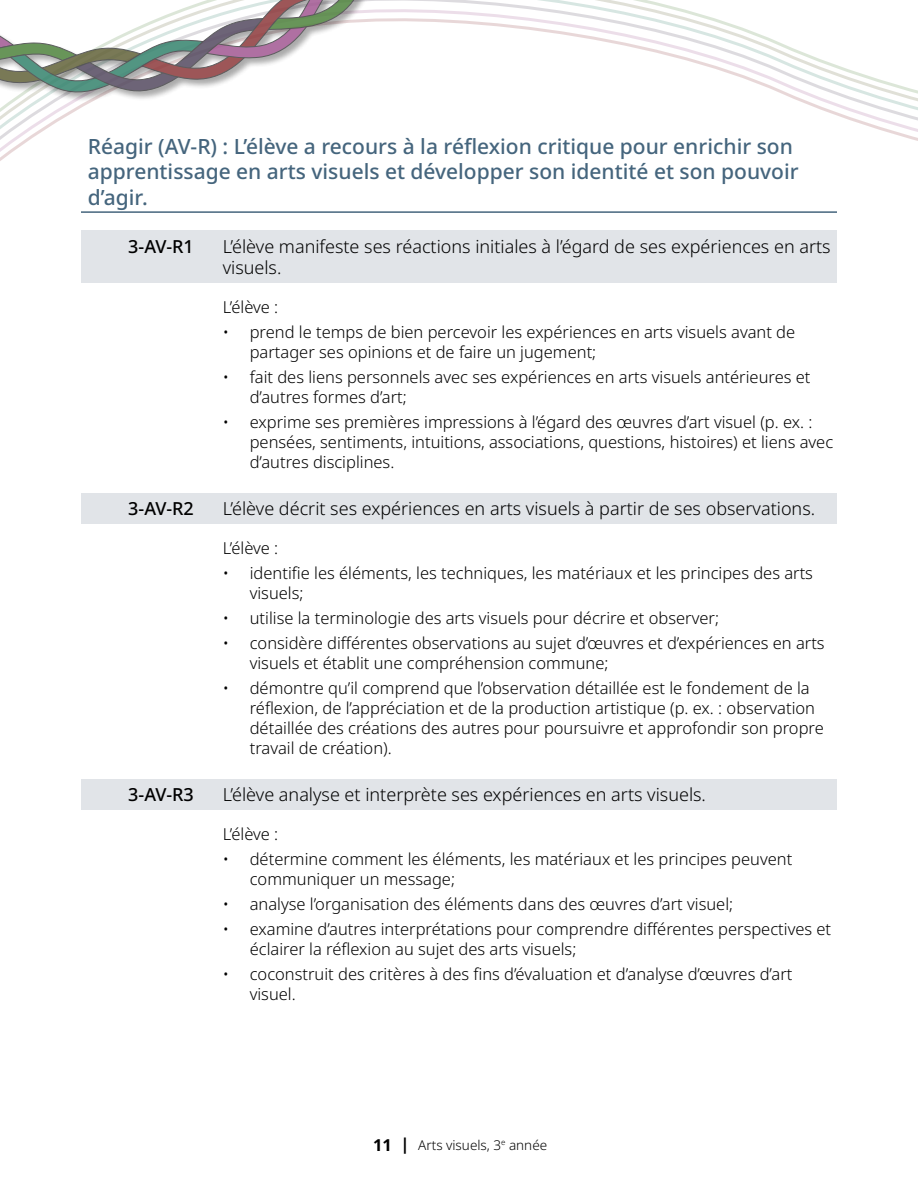
<style>
.page{position:relative;width:918px;height:1188px;background:#fff}
.page>*{position:absolute;margin:0;border:0;box-sizing:border-box;transform-origin:0 0}
.Header_Outcomes{font:500 21px/25.2px "Noto Sans";color:#45657d}
.GLO_arts{font:300 18px/21.6px "Noto Sans";color:#000}
.GLO_arts-2{font:500 18px "Noto Sans";letter-spacing:-.02em;color:#000}
.Bullet_Outcome_no_bullet{font:300 16.5px/19.8px "Noto Sans";color:#000}
.t1{font:300 13.5px "Noto Sans";color:#000}
.s1{font-weight:700;font-size:16.5px}
</style>
<div class="page">
<svg style="left:0;top:0;width:918px;height:161px"></svg>
<div style="left:0;top:0;width:515px;height:102px;background:#000;opacity:.4"></div>
<svg style="left:0;top:0;width:407px;height:96px"></svg>
<hr style="left:81px;top:211px;width:756px;height:2px;background:#45657d">
<div style="left:81px;top:230px;width:756px;height:53px;background:#e1e4e8"></div>
<div style="left:81px;top:493px;width:756px;height:31px;background:#e1e4e8"></div>
<div style="left:81px;top:779px;width:756px;height:31px;background:#e1e4e8"></div>
<h3 class="Header_Outcomes" style="left:88px;top:134px;width:712px">Réagir (AV-R) : L’élève a recours à la réflexion critique pour enrichir son apprentissage en arts visuels et développer son identité et son pouvoir d’agir.</h3>
<h4 class="GLO_arts-2" style="left:128px;top:233px;width:67px">3-AV-R1</h4>
<h4 class="GLO_arts" style="left:223px;top:236px;width:609px">L’élève manifeste ses réactions initiales à l’égard de ses expériences en arts visuels.</h4>
<p class="Bullet_Outcome_no_bullet" style="left:223px;top:297px;width:57px">L’élève :</p>
<p class="Bullet_Outcome_no_bullet" style="left:250px;top:323px;width:547px;text-indent:-27px">• prend le temps de bien percevoir les expériences en arts visuels avant de partager ses opinions et de faire un jugement;</p>
<p class="Bullet_Outcome_no_bullet" style="left:250px;top:368px;width:562px;text-indent:-27px">• fait des liens personnels avec ses expériences en arts visuels antérieures et d’autres formes d’art;</p>
<p class="Bullet_Outcome_no_bullet" style="left:250px;top:413px;width:585px;text-indent:-27px">• exprime ses premières impressions à l’égard des œuvres d’art visuel (p. ex. : pensées, sentiments, intuitions, associations, questions, histoires) et liens avec d’autres disciplines.</p>
<h4 class="GLO_arts-2" style="left:128px;top:496px;width:67px">3-AV-R2</h4>
<h4 class="GLO_arts" style="left:223px;top:498px;width:594px">L’élève décrit ses expériences en arts visuels à partir de ses observations.</h4>
<p class="Bullet_Outcome_no_bullet" style="left:223px;top:539px;width:57px">L’élève :</p>
<p class="Bullet_Outcome_no_bullet" style="left:250px;top:564px;width:565px;text-indent:-27px">• identifie les éléments, les techniques, les matériaux et les principes des arts visuels;</p>
<p class="Bullet_Outcome_no_bullet" style="left:223px;top:609px;width:498px">• utilise la terminologie des arts visuels pour décrire et observer;</p>
<p class="Bullet_Outcome_no_bullet" style="left:250px;top:634px;width:576px;text-indent:-27px">• considère différentes observations au sujet d’œuvres et d’expériences en arts visuels et établit une compréhension commune;</p>
<p class="Bullet_Outcome_no_bullet" style="left:250px;top:679px;width:576px;text-indent:-27px">• démontre qu’il comprend que l’observation détaillée est le fondement de la réflexion, de l’appréciation et de la production artistique (p. ex. : observation détaillée des créations des autres pour poursuivre et approfondir son propre travail de création).</p>
<h4 class="GLO_arts-2" style="left:128px;top:782px;width:67px">3-AV-R3</h4>
<h4 class="GLO_arts" style="left:223px;top:784px;width:485px">L’élève analyse et interprète ses expériences en arts visuels.</h4>
<p class="Bullet_Outcome_no_bullet" style="left:223px;top:825px;width:57px">L’élève :</p>
<p class="Bullet_Outcome_no_bullet" style="left:250px;top:850px;width:544px;text-indent:-27px">• détermine comment les éléments, les matériaux et les principes peuvent communiquer un message;</p>
<p class="Bullet_Outcome_no_bullet" style="left:223px;top:895px;width:512px">• analyse l’organisation des éléments dans des œuvres d’art visuel;</p>
<p class="Bullet_Outcome_no_bullet" style="left:250px;top:920px;width:583px;text-indent:-27px">• examine d’autres interprétations pour comprendre différentes perspectives et éclairer la réflexion au sujet des arts visuels;</p>
<p class="Bullet_Outcome_no_bullet" style="left:250px;top:965px;width:544px;text-indent:-27px">• coconstruit des critères à des fins d’évaluation et d’analyse d’œuvres d’art visuel.</p>
<p class="t1" style="left:373px;top:1135px;width:176px"><span class="s1">11 |</span> Arts visuels, 3<sup>e</sup> année</p>
</div>
